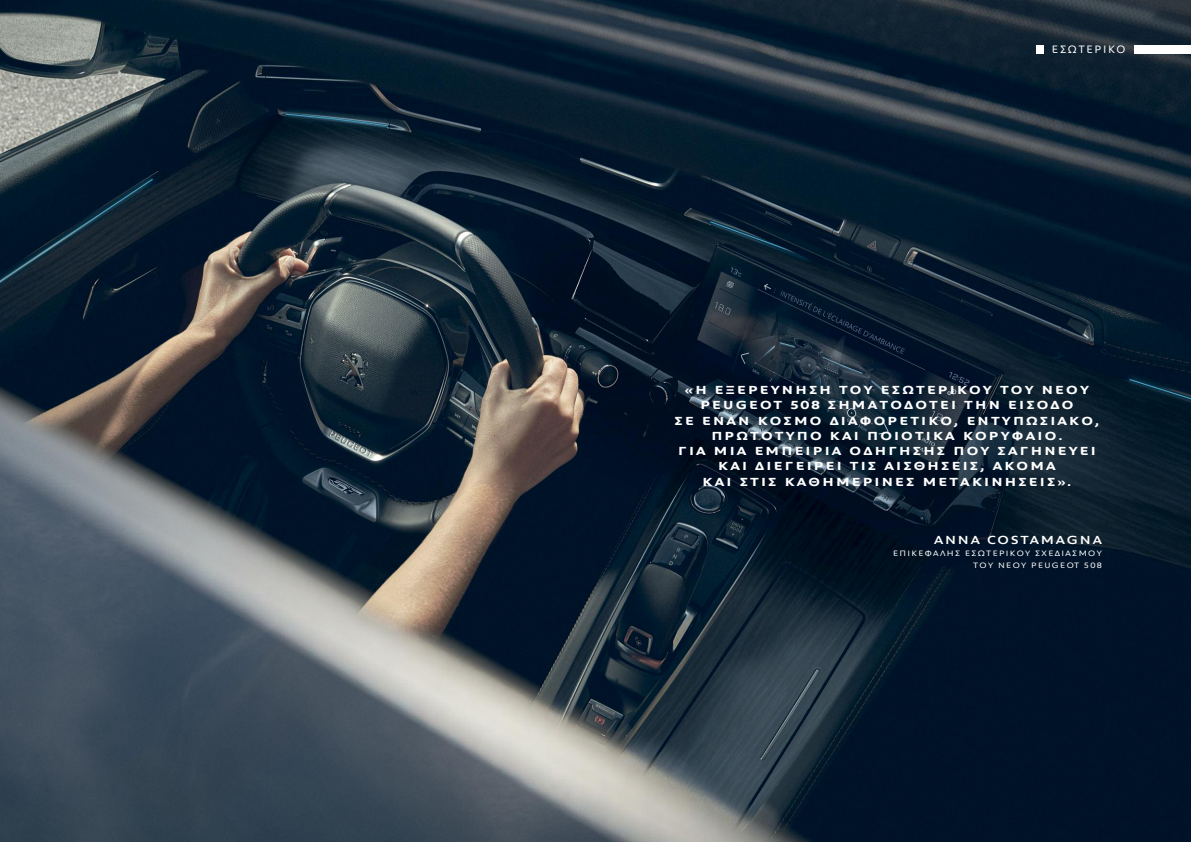
<style>
.page{position:relative;width:1191px;height:842px;background:#fff}
.page>*{position:absolute;margin:0;border:0;box-sizing:border-box;transform-origin:0 0}
.t1{font:700 12px/15.3px "Peugeot";letter-spacing:.15em;color:#fff;text-align:center;scale:1.2 1}
.t2{font:500 12px "Peugeot Expanded";letter-spacing:.15em;color:#fff}
.t3{font:11px "Peugeot";letter-spacing:.15em;color:#fff}
.t4{font:8px/12px "Peugeot";letter-spacing:.15em;color:#fff;text-align:right;scale:1.1 1}
</style>
<div class="page">
<img style="left:0;top:0;width:1191px;height:842px">
<div style="left:1134px;top:45px;width:57px;height:9px;background:#fff"></div>
<div style="left:1036px;top:45px;width:7px;height:9px;background:#fff"></div>
<p class="t3" style="left:1052px;top:42px;width:75px">ΕΣΩΤΕΡΙΚΟ</p>
<p class="t1" style="left:674px;top:383px;width:355px">«Η ΕΞΕΡΕΥΝΗΣΗ ΤΟΥ ΕΣΩΤΕΡΙΚΟΥ ΤΟΥ ΝΕΟΥ PEUGEOT 508 ΣΗΜΑΤΟΔΟΤΕΙ ΤΗΝ ΕΙΣΟΔΟ<br>ΣΕ ΕΝΑΝ ΚΟΣΜΟ ΔΙΑΦΟΡΕΤΙΚΟ, ΕΝΤΥΠΩΣΙΑΚΟ, ΠΡΩΤΟΤΥΠΟ ΚΑΙ ΠΟΙΟΤΙΚΑ ΚΟΡΥΦΑΙΟ.<br>ΓΙΑ ΜΙΑ ΕΜΠΕΙΡΙΑ ΟΔΗΓΗΣΗΣ ΠΟΥ ΣΑΓΗΝΕΥΕΙ ΚΑΙ ΔΙΕΓΕΙΡΕΙ ΤΙΣ ΑΙΣΘΗΣΕΙΣ, ΑΚΟΜΑ<br>ΚΑΙ ΣΤΙΣ ΚΑΘΗΜΕΡΙΝΕΣ ΜΕΤΑΚΙΝΗΣΕΙΣ».</p>
<p class="t2" style="left:934px;top:535px;width:169px">ANNA COSTAMAGNA</p>
<p class="t4" style="left:893px;top:546px;width:191px">ΕΠΙΚΕΦΑΛΗΣ ΕΣΩΤΕΡΙΚΟΥ ΣΧΕΔΙΑΣΜΟΥ<br>ΤΟΥ ΝΕΟΥ PEUGEOT 508</p>
</div>
